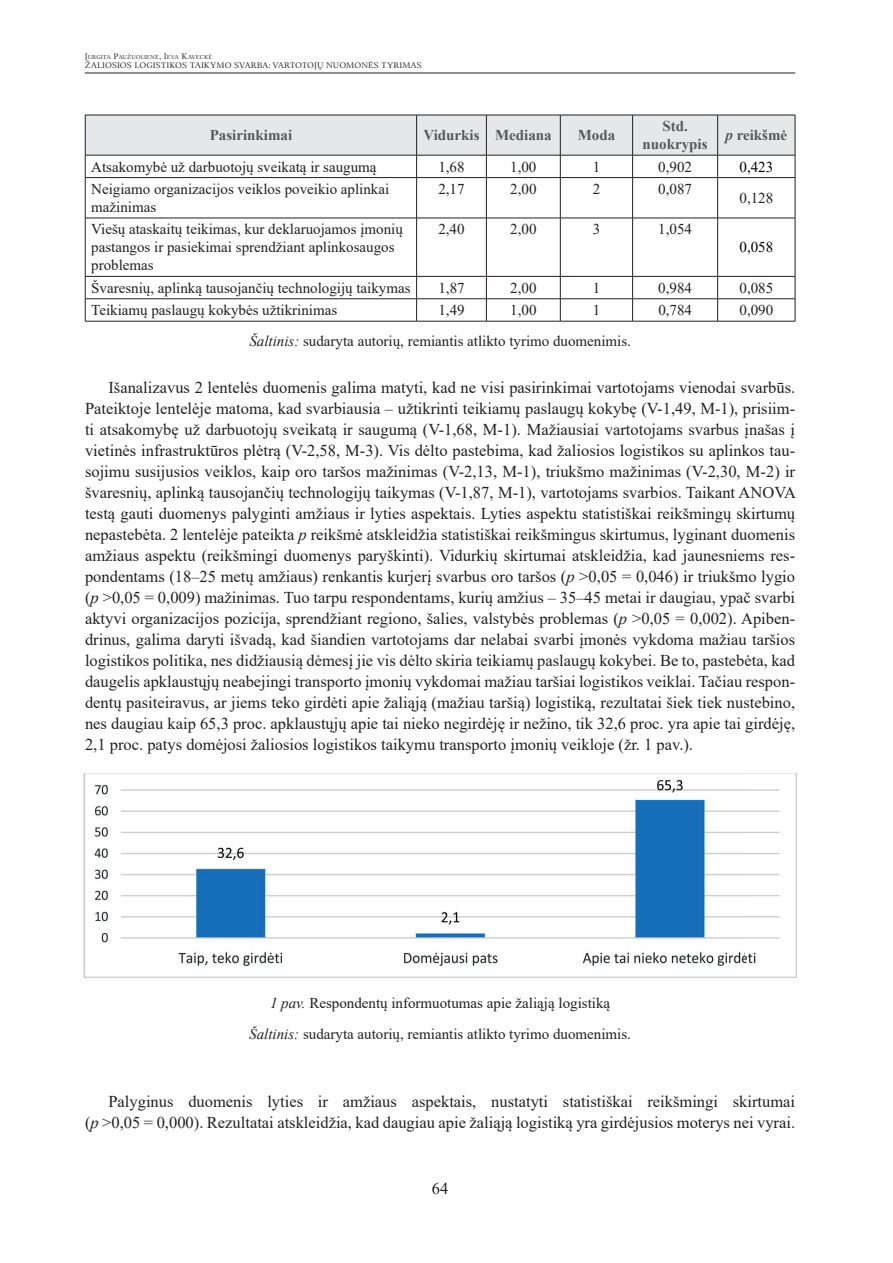
<style>
.page{position:relative;width:893px;height:1263px;background:#fff}
.page>*{position:absolute;margin:0;border:0;box-sizing:border-box;transform-origin:0 0}
.t1{font:16.5px/21px "Times New Roman";color:#231f20;text-align:justify}
.t2{font:15px/18px "Times New Roman";color:#231f20}
.t3{font:700 15px/18px "Times New Roman";color:#57585a;text-align:center}
.t4{font:15px "Times New Roman";color:#000002}
.t5{font:9px "Palemonas";color:#231f20}
.t6{font:6.3px "Palemonas";color:#231f20}
.s1{font-size:9px}
.s2{font-style:italic}
</style>
<div class="page">
<hr style="left:85px;top:73px;width:710px;height:1px;background:#231f20">
<svg style="left:85px;top:115px;width:711px;height:62px"></svg>
<hr style="left:85px;top:177px;width:332px;height:1px;background:#231f20">
<hr style="left:85px;top:178px;width:1px;height:40px;background:#231f20">
<hr style="left:417px;top:177px;width:69px;height:1px;background:#231f20">
<hr style="left:416px;top:178px;width:1px;height:40px;background:#231f20">
<hr style="left:486px;top:177px;width:74px;height:1px;background:#231f20">
<hr style="left:486px;top:178px;width:1px;height:40px;background:#231f20">
<hr style="left:560px;top:177px;width:73px;height:1px;background:#231f20">
<hr style="left:560px;top:178px;width:1px;height:40px;background:#231f20">
<hr style="left:633px;top:177px;width:85px;height:1px;background:#231f20">
<hr style="left:632px;top:178px;width:1px;height:40px;background:#231f20">
<hr style="left:718px;top:177px;width:77px;height:1px;background:#231f20">
<hr style="left:717px;top:178px;width:1px;height:40px;background:#231f20">
<hr style="left:795px;top:178px;width:1px;height:40px;background:#231f20">
<hr style="left:85px;top:218px;width:332px;height:1px;background:#231f20">
<hr style="left:85px;top:218px;width:1px;height:58px;background:#231f20">
<hr style="left:417px;top:218px;width:69px;height:1px;background:#231f20">
<hr style="left:416px;top:218px;width:1px;height:58px;background:#231f20">
<hr style="left:486px;top:218px;width:74px;height:1px;background:#231f20">
<hr style="left:486px;top:218px;width:1px;height:58px;background:#231f20">
<hr style="left:560px;top:218px;width:73px;height:1px;background:#231f20">
<hr style="left:560px;top:218px;width:1px;height:58px;background:#231f20">
<hr style="left:633px;top:218px;width:85px;height:1px;background:#231f20">
<hr style="left:632px;top:218px;width:1px;height:58px;background:#231f20">
<hr style="left:718px;top:218px;width:77px;height:1px;background:#231f20">
<hr style="left:717px;top:218px;width:1px;height:58px;background:#231f20">
<hr style="left:795px;top:218px;width:1px;height:58px;background:#231f20">
<hr style="left:85px;top:276px;width:332px;height:1px;background:#231f20">
<hr style="left:417px;top:276px;width:69px;height:1px;background:#231f20">
<hr style="left:486px;top:276px;width:74px;height:1px;background:#231f20">
<hr style="left:560px;top:276px;width:73px;height:1px;background:#231f20">
<hr style="left:633px;top:276px;width:85px;height:1px;background:#231f20">
<hr style="left:718px;top:276px;width:77px;height:1px;background:#231f20">
<hr style="left:85px;top:298px;width:332px;height:1px;background:#231f20">
<svg style="left:85px;top:277px;width:1px;height:44px"></svg>
<hr style="left:417px;top:298px;width:69px;height:1px;background:#231f20">
<svg style="left:416px;top:277px;width:1px;height:44px"></svg>
<hr style="left:486px;top:298px;width:74px;height:1px;background:#231f20">
<svg style="left:486px;top:277px;width:1px;height:44px"></svg>
<hr style="left:560px;top:298px;width:73px;height:1px;background:#231f20">
<svg style="left:560px;top:277px;width:1px;height:44px"></svg>
<hr style="left:633px;top:298px;width:85px;height:1px;background:#231f20">
<svg style="left:632px;top:277px;width:1px;height:44px"></svg>
<hr style="left:718px;top:298px;width:77px;height:1px;background:#231f20">
<svg style="left:717px;top:277px;width:1px;height:44px"></svg>
<svg style="left:795px;top:277px;width:1px;height:44px"></svg>
<hr style="left:85px;top:321px;width:332px;height:1px;background:#231f20">
<hr style="left:417px;top:321px;width:69px;height:1px;background:#231f20">
<hr style="left:486px;top:321px;width:74px;height:1px;background:#231f20">
<hr style="left:560px;top:321px;width:73px;height:1px;background:#231f20">
<hr style="left:633px;top:321px;width:85px;height:1px;background:#231f20">
<hr style="left:718px;top:321px;width:77px;height:1px;background:#231f20">
<img style="left:84px;top:773px;width:712px;height:204px">
<p class="t6" style="left:85px;top:53px;width:129px"><span class="s1">J</span>URGITA <span class="s1">P</span>AUŽUOLIENĖ<span class="s1">, I</span>EVA <span class="s1">K</span>AVECKĖ</p>
<p class="t5" style="left:85px;top:59px;width:338px">ŽALIOSIOS LOGISTIKOS TAIKYMO SVARBA: VARTOTOJŲ NUOMONĖS TYRIMAS</p>
<p class="t3" style="left:210px;top:126px;width:84px">Pasirinkimai</p>
<p class="t3" style="left:423px;top:126px;width:130px">Vidurkis Mediana</p>
<p class="t3" style="left:578px;top:126px;width:39px">Moda</p>
<p class="t3" style="left:643px;top:117px;width:67px">Std. nuokrypis</p>
<p class="t3" style="left:725px;top:126px;width:63px"><span class="s2">p</span> reikšmė</p>
<p class="t2" style="left:91px;top:157px;width:287px">Atsakomybė už darbuotojų sveikatą ir saugumą</p>
<p class="t2" style="left:438px;top:157px;width:28px">1,68</p>
<p class="t2" style="left:510px;top:157px;width:28px">1,00</p>
<p class="t2" style="left:593px;top:157px;width:9px">1</p>
<p class="t2" style="left:658px;top:157px;width:35px">0,902</p>
<p class="t4" style="left:739px;top:156px;width:35px">0,423</p>
<p class="t2" style="left:91px;top:179px;width:300px">Neigiamo organizacijos veiklos poveikio aplinkai mažinimas</p>
<p class="t2" style="left:438px;top:179px;width:28px">2,17</p>
<p class="t2" style="left:510px;top:179px;width:28px">2,00</p>
<p class="t2" style="left:593px;top:179px;width:9px">2</p>
<p class="t2" style="left:658px;top:179px;width:35px">0,087</p>
<p class="t2" style="left:739px;top:188px;width:35px">0,128</p>
<p class="t2" style="left:91px;top:220px;width:313px">Viešų ataskaitų teikimas, kur deklaruojamos įmonių pastangos ir pasiekimai sprendžiant aplinkosaugos problemas</p>
<p class="t2" style="left:438px;top:220px;width:28px">2,40</p>
<p class="t2" style="left:510px;top:220px;width:28px">2,00</p>
<p class="t2" style="left:593px;top:220px;width:9px">3</p>
<p class="t2" style="left:658px;top:220px;width:35px">1,054</p>
<p class="t4" style="left:739px;top:237px;width:35px">0,058</p>
<p class="t2" style="left:91px;top:278px;width:321px">Švaresnių, aplinką tausojančių technologijų taikymas</p>
<p class="t2" style="left:438px;top:278px;width:28px">1,87</p>
<p class="t2" style="left:510px;top:278px;width:28px">2,00</p>
<p class="t2" style="left:593px;top:278px;width:9px">1</p>
<p class="t2" style="left:658px;top:278px;width:35px">0,984</p>
<p class="t2" style="left:739px;top:278px;width:35px">0,085</p>
<p class="t2" style="left:91px;top:301px;width:248px">Teikiamų paslaugų kokybės užtikrinimas</p>
<p class="t2" style="left:438px;top:301px;width:28px">1,49</p>
<p class="t2" style="left:510px;top:301px;width:28px">1,00</p>
<p class="t2" style="left:593px;top:301px;width:9px">1</p>
<p class="t2" style="left:658px;top:301px;width:35px">0,784</p>
<p class="t2" style="left:739px;top:301px;width:35px">0,090</p>
<p class="t2" style="left:249px;top:332px;width:383px"><span class="s2">Šaltinis:</span> sudaryta autorių, remiantis atlikto tyrimo duomenimis.</p>
<p class="t1" style="left:85px;top:376px;width:713px;text-indent:23px">Išanalizavus 2 lentelės duomenis galima matyti, kad ne visi pasirinkimai vartotojams vienodai svarbūs.<br>Pateiktoje lentelėje matoma, kad svarbiausia – užtikrinti teikiamų paslaugų kokybę (V-1,49, M-1), prisiim&shy;ti atsakomybę už darbuotojų sveikatą ir saugumą (V-1,68, M-1). Mažiausiai vartotojams svarbus įnašas į vietinės infrastruktūros plėtrą (V-2,58, M-3). Vis dėlto pastebima, kad žaliosios logistikos su aplinkos tau&shy;sojimu susijusios veiklos, kaip oro taršos mažinimas (V-2,13, M-1), triukšmo mažinimas (V-2,30, M-2) ir švaresnių, aplinką tausojančių technologijų taikymas (V-1,87, M-1), vartotojams svarbios. Taikant ANOVA testą gauti duomenys palyginti amžiaus ir lyties aspektais. Lyties aspektu statistiškai reikšmingų skirtumų nepastebėta. 2 lentelėje pateikta <span class="s2">p</span> reikšmė atskleidžia statistiškai reikšmingus skirtumus, lyginant duomenis amžiaus aspektu (reikšmingi duomenys paryškinti). Vidurkių skirtumai atskleidžia, kad jaunesniems res&shy;pondentams (18–25 metų amžiaus) renkantis kurjerį svarbus oro taršos (<span class="s2">p</span> &gt;0,05 = 0,046) ir triukšmo lygio (<span class="s2">p</span> &gt;0,05 = 0,009) mažinimas. Tuo tarpu respondentams, kurių amžius – 35–45 metai ir daugiau, ypač svarbi aktyvi organizacijos pozicija, sprendžiant regiono, šalies, valstybės problemas (<span class="s2">p</span> &gt;0,05 = 0,002). Apiben&shy;drinus, galima daryti išvadą, kad šiandien vartotojams dar nelabai svarbi įmonės vykdoma mažiau taršios logistikos politika, nes didžiausią dėmesį jie vis dėlto skiria teikiamų paslaugų kokybei. Be to, pastebėta, kad daugelis apklaustųjų neabejingi transporto įmonių vykdomai mažiau taršiai logistikos veiklai. Tačiau respon&shy;dentų pasiteiravus, ar jiems teko girdėti apie žaliąją (mažiau taršią) logistiką, rezultatai šiek tiek nustebino, nes daugiau kaip 65,3 proc. apklaustųjų apie tai nieko negirdėję ir nežino, tik 32,6 proc. yra apie tai girdėję, 2,1 proc. patys domėjosi žaliosios logistikos taikymu transporto įmonių veikloje (žr. 1 pav.).</p>
<p class="t2" style="left:249px;top:987px;width:383px;line-height:30.8px;text-align:center"><span class="s2">1 pav.</span> Respondentų informuotumas apie žaliąją logistiką<br><span class="s2">Šaltinis:</span> sudaryta autorių, remiantis atlikto tyrimo duomenimis.</p>
<p class="t1" style="left:85px;top:1090px;width:712px;text-align:right">Palyginus duomenis lyties ir amžiaus aspektais, nustatyti statistiškai reikšmingi skirtumai<br>(<span class="s2">p</span> &gt;0,05 = 0,000). Rezultatai atskleidžia, kad daugiau apie žaliąją logistiką yra girdėjusios moterys nei vyrai.</p>
<p class="t1" style="left:432px;top:1178px;width:18px">64</p>
</div>
